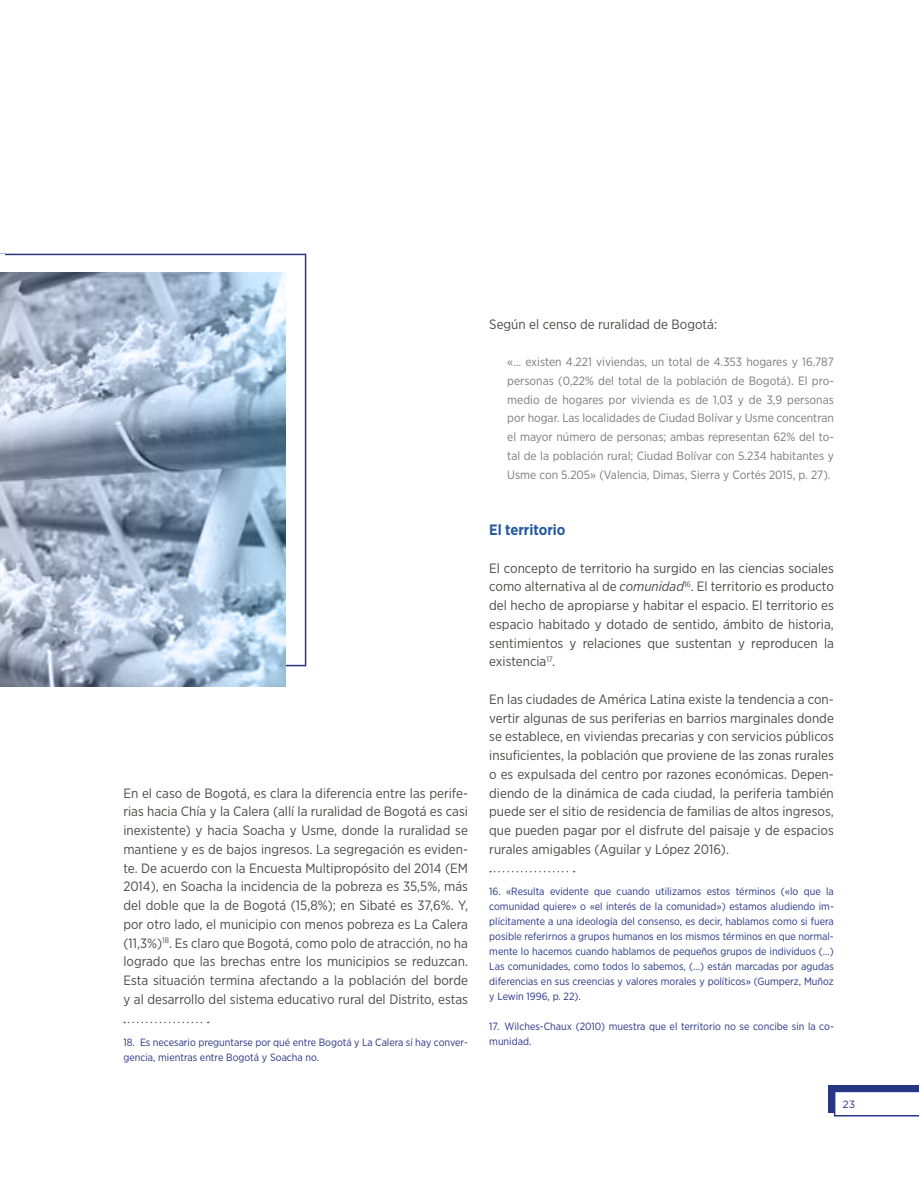
<style>
.page{position:relative;width:919px;height:1191px;background:#fff}
.page>*{position:absolute;margin:0;border:0;box-sizing:border-box;transform-origin:0 0}
.t1{font:700 15px "Gotham Narrow";color:#275b9b}
.t2{font:13.5px/18.8px "Gotham Narrow";color:#4a4a49;text-align:justify}
.t3{font:12px/18.8px "Gotham Narrow";color:#7c7b7b;text-align:justify}
.t4{font:10.5px/15px "Gotham Narrow";color:#283583}
.t5{font:10.5px "Gotham Rounded";color:#283583}
.s1{font-style:italic}
</style>
<div class="page">
<div style="left:828px;top:1085px;width:90px;height:28px;background:#283583"></div>
<svg style="left:833px;top:1092px;width:85px;height:24px;background:#eeeff7"></svg>
<svg style="left:5px;top:254px;width:301px;height:412px"></svg>
<hr style="left:0;top:0;width:1px;height:1191px;background:#283583">
<hr style="left:0;top:254px;width:4px;height:412px;background:#fff">
<svg style="left:0;top:272px;width:285px;height:414px;background:#a2b4ca"></svg>
<svg style="left:124px;top:1021px;width:85px;height:2px"></svg>
<svg style="left:490px;top:871px;width:84px;height:1px"></svg>
<p class="t2" style="left:123px;top:783px;width:346px">En el caso de Bogotá, es clara la diferencia entre las perife&shy;rias hacia Chía y la Calera (allí la ruralidad de Bogotá es casi inexistente) y hacia Soacha y Usme, donde la ruralidad se mantiene y es de bajos ingresos. La segregación es eviden&shy;te. De acuerdo con la Encuesta Multipropósito del 2014 (EM 2014), en Soacha la incidencia de la pobreza es 35,5%, más del doble que la de Bogotá (15,8%); en Sibaté es 37,6%. Y, por otro lado, el municipio con menos pobreza es La Calera (11,3%)<sup>18</sup>. Es claro que Bogotá, como polo de atracción, no ha logrado que las brechas entre los municipios se reduzcan.<br>Esta situación termina afectando a la población del borde y al desarrollo del sistema educativo rural del Distrito, estas</p>
<p class="t4" style="left:123px;top:1034px;width:346px">18. Es necesario preguntarse por qué entre Bogotá y La Calera sí hay conver&shy;gencia, mientras entre Bogotá y Soacha no.</p>
<p class="t2" style="left:489px;top:314px;width:229px">Según el censo de ruralidad de Bogotá:</p>
<p class="t3" style="left:507px;top:352px;width:328px">«... existen 4.221 viviendas, un total de 4.353 hogares y 16.787 personas (0,22% del total de la población de Bogotá). El pro&shy;medio de hogares por vivienda es de 1,03 y de 3,9 personas por hogar. Las localidades de Ciudad Bolívar y Usme concentran el mayor número de personas; ambas representan 62% del to&shy;tal de la población rural; Ciudad Bolívar con 5.234 habitantes y Usme con 5.205» (Valencia, Dimas, Sierra y Cortés 2015, p. 27).</p>
<p class="t1" style="left:489px;top:520px;width:78px">El territorio</p>
<p class="t2" style="left:489px;top:558px;width:346px">El concepto de territorio ha surgido en las ciencias sociales como alternativa al de <span class="s1">comunidad</span><sup>16</sup>. El territorio es producto del hecho de apropiarse y habitar el espacio. El territorio es espacio habitado y dotado de sentido, ámbito de historia, sentimientos y relaciones que sustentan y reproducen la existencia<sup>17</sup>.</p>
<p class="t2" style="left:489px;top:689px;width:346px">En las ciudades de América Latina existe la tendencia a con&shy;vertir algunas de sus periferias en barrios marginales donde se establece, en viviendas precarias y con servicios públicos insuficientes, la población que proviene de las zonas rurales o es expulsada del centro por razones económicas. Depen&shy;diendo de la dinámica de cada ciudad, la periferia también puede ser el sitio de residencia de familias de altos ingresos, que pueden pagar por el disfrute del paisaje y de espacios rurales amigables (Aguilar y López 2016).</p>
<p class="t4" style="left:489px;top:883px;width:346px;text-align:justify">16. «Resulta evidente que cuando utilizamos estos términos («lo que la comunidad quiere» o «el interés de la comunidad») estamos aludiendo im&shy;plícitamente a una ideología del consenso, es decir, hablamos como si fuera posible referirnos a grupos humanos en los mismos términos en que normal&shy;mente lo hacemos cuando hablamos de pequeños grupos de individuos (…)<br>Las comunidades, como todos lo sabemos, (…) están marcadas por agudas diferencias en sus creencias y valores morales y políticos» (Gumperz, Muñoz y Lewin 1996, p. 22).</p>
<p class="t4" style="left:489px;top:1018px;width:346px">17. Wilches-Chaux (2010) muestra que el territorio no se concibe sin la co&shy;munidad.</p>
<p class="t5" style="left:842px;top:1097px;width:14px">23</p>
</div>
